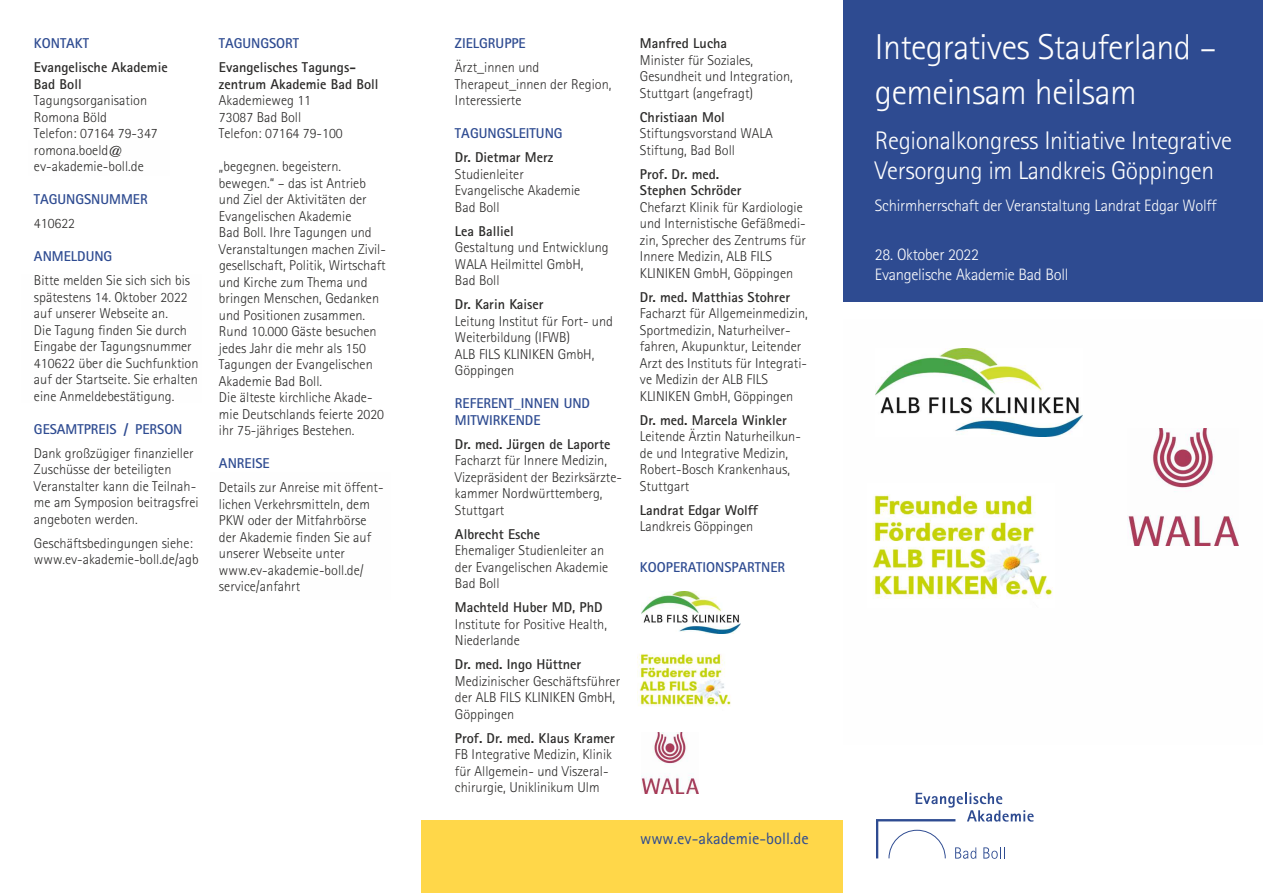
<style>
.page{position:relative;width:1263px;height:893px;background:#fff}
.page>*{position:absolute;margin:0;border:0;box-sizing:border-box;transform-origin:0 0}
.t1{font:300 36px/45px "Agfa Rotis Sans Serif";letter-spacing:-.015em;color:#fefefe}
.t2{font:300 25.5px/30px "Agfa Rotis Sans Serif";letter-spacing:-.015em;color:#fefefe}
.t3{font:300 16.5px/19.5px "Agfa Rotis Sans Serif";letter-spacing:-.015em;color:#fefefe}
.t4{font:16.5px "Agfa Rotis Sans Serif";color:#2e4b91}
.t5{font:300 14.25px/16.5px "Agfa Rotis Sans Serif";color:#2b2a29}
.t6{font:700 14.25px/16.5px "Agfa Rotis Sans Serif";color:#2b2a29}
.t7{font:700 14.25px/16.5px "Agfa Rotis Sans Serif";color:#2e4b91}
</style>
<div class="page">
<div style="left:421px;top:820px;width:422px;height:73px;background:#ffd749"></div>
<div style="left:843px;top:0;width:420px;height:302px;background:#2e4b91"></div>
<svg style="left:876px;top:793px;width:158px;height:66px"></svg>
<img style="left:875px;top:348px;width:207px;height:89px">
<img style="left:641px;top:591px;width:100px;height:43px">
<img style="left:872px;top:494px;width:181px;height:105px">
<img style="left:637px;top:653px;width:94px;height:54px">
<img style="left:1128px;top:428px;width:110px;height:117px">
<img style="left:641px;top:733px;width:57px;height:60px">
<p class="t7" style="left:34px;top:37px;width:57px">KONTAKT</p>
<p class="t6" style="left:34px;top:61px;width:135px">Evangelische Akademie<br>Bad Boll</p>
<p class="t5" style="left:34px;top:93px;width:125px">Tagungsorganisation<br>Romona Böld<br>Telefon: 07164 79-347 romona.boeld@ ev-akademie-boll.de</p>
<p class="t7" style="left:34px;top:193px;width:115px">TAGUNGSNUMMER</p>
<p class="t5" style="left:34px;top:216px;width:43px">410622</p>
<p class="t7" style="left:34px;top:250px;width:80px">ANMELDUNG</p>
<p class="t5" style="left:34px;top:273px;width:166px">Bitte melden Sie sich sich bis spätestens 14. Oktober 2022 auf unserer Webseite an.<br>Die Tagung finden Sie durch<br>Eingabe der Tagungsnummer<br>410622 über die Suchfunktion auf der Startseite. Sie erhalten eine Anmeldebestätigung.</p>
<p class="t7" style="left:34px;top:422px;width:150px">GESAMTPREIS / PERSON</p>
<p class="t5" style="left:34px;top:446px;width:166px">Dank großzügiger finanzieller<br>Zuschüsse der beteiligten<br>Veranstalter kann die Teilnah&shy;me am Symposion beitragsfrei angeboten werden.</p>
<p class="t5" style="left:34px;top:536px;width:166px">Geschäftsbedingungen siehe: www.ev-akademie-boll.de/agb</p>
<p class="t7" style="left:219px;top:37px;width:82px">TAGUNGSORT</p>
<p class="t6" style="left:219px;top:61px;width:161px">Evangelisches Tagungs&shy;zentrum Akademie Bad Boll</p>
<p class="t5" style="left:219px;top:93px;width:125px">Akademieweg 11<br>73087 Bad Boll<br>Telefon: 07164 79-100</p>
<p class="t5" style="left:219px;top:159px;width:169px">„begegnen. begeistern. bewegen.“ – das ist Antrieb und Ziel der Aktivitäten der<br>Evangelischen Akademie<br>Bad Boll. Ihre Tagungen und<br>Veranstaltungen machen Zivil&shy;gesellschaft, Politik, Wirtschaft und Kirche zum Thema und bringen Menschen, Gedanken und Positionen zusammen.<br>Rund 10.000 Gäste besuchen jedes Jahr die mehr als 150<br>Tagungen der Evangelischen<br>Akademie Bad Boll.<br>Die älteste kirchliche Akade&shy;mie Deutschlands feierte 2020 ihr 75-jähriges Bestehen.</p>
<p class="t7" style="left:219px;top:456px;width:52px">ANREISE</p>
<p class="t5" style="left:219px;top:480px;width:166px">Details zur Anreise mit öffent&shy;lichen Verkehrsmitteln, dem<br>PKW oder der Mitfahrbörse der Akademie finden Sie auf unserer Webseite unter www.ev-akademie-boll.de/ service/anfahrt</p>
<p class="t7" style="left:455px;top:37px;width:72px">ZIELGRUPPE</p>
<p class="t5" style="left:455px;top:60px;width:158px">Ärzt_innen und<br>Therapeut_innen der Region,<br>Interessierte</p>
<p class="t7" style="left:455px;top:127px;width:109px">TAGUNGSLEITUNG</p>
<p class="t6" style="left:455px;top:151px;width:100px">Dr. Dietmar Merz</p>
<p class="t5" style="left:455px;top:167px;width:127px">Studienleiter<br>Evangelische Akademie<br>Bad Boll</p>
<p class="t6" style="left:455px;top:224px;width:60px">Lea Balliel</p>
<p class="t5" style="left:455px;top:240px;width:155px">Gestaltung und Entwicklung<br>WALA Heilmittel GmbH,<br>Bad Boll</p>
<p class="t6" style="left:455px;top:298px;width:90px">Dr. Karin Kaiser</p>
<p class="t5" style="left:455px;top:314px;width:160px">Leitung Institut für Fort- und<br>Weiterbildung (IFWB)<br>ALB FILS KLINIKEN GmbH,<br>Göppingen</p>
<p class="t7" style="left:455px;top:397px;width:137px">REFERENT_INNEN UND<br>MITWIRKENDE</p>
<p class="t6" style="left:455px;top:437px;width:157px">Dr. med. Jürgen de Laporte</p>
<p class="t5" style="left:455px;top:453px;width:169px">Facharzt für Innere Medizin,<br>Vizepräsident der Bezirksärzte&shy;kammer Nordwürttemberg,<br>Stuttgart</p>
<p class="t6" style="left:455px;top:527px;width:87px">Albrecht Esche</p>
<p class="t5" style="left:455px;top:543px;width:155px">Ehemaliger Studienleiter an der Evangelischen Akademie<br>Bad Boll</p>
<p class="t6" style="left:455px;top:601px;width:149px">Machteld Huber MD, PhD</p>
<p class="t5" style="left:455px;top:617px;width:153px">Institute for Positive Health,<br>Niederlande</p>
<p class="t6" style="left:455px;top:658px;width:128px">Dr. med. Ingo Hüttner</p>
<p class="t5" style="left:455px;top:674px;width:167px">Medizinischer Geschäftsführer der ALB FILS KLINIKEN GmbH,<br>Göppingen</p>
<p class="t6" style="left:455px;top:731px;width:161px">Prof. Dr. med. Klaus Kramer</p>
<p class="t5" style="left:455px;top:747px;width:158px">FB Integrative Medizin, Klinik für Allgemein- und Viszeral&shy;chirurgie, Uniklinikum Ulm</p>
<p class="t6" style="left:640px;top:37px;width:89px">Manfred Lucha</p>
<p class="t5" style="left:640px;top:53px;width:154px">Minister für Soziales,<br>Gesundheit und Integration,<br>Stuttgart (angefragt)</p>
<p class="t6" style="left:640px;top:110px;width:86px">Christiaan Mol</p>
<p class="t5" style="left:640px;top:126px;width:134px">Stiftungsvorstand WALA<br>Stiftung, Bad Boll</p>
<p class="t6" style="left:640px;top:167px;width:103px">Prof. Dr. med.<br>Stephen Schröder</p>
<p class="t5" style="left:640px;top:200px;width:167px">Chefarzt Klinik für Kardiologie und Internistische Gefäßmedi&shy;zin, Sprecher des Zentrums für<br>Innere Medizin, ALB FILS<br>KLINIKEN GmbH, Göppingen</p>
<p class="t6" style="left:640px;top:290px;width:152px">Dr. med. Matthias Stohrer</p>
<p class="t5" style="left:640px;top:306px;width:169px">Facharzt für Allgemeinmedizin,<br>Sportmedizin, Naturheilver&shy;fahren, Akupunktur, Leitender<br>Arzt des Instituts für Integrati&shy;ve Medizin der ALB FILS<br>KLINIKEN GmbH, Göppingen</p>
<p class="t6" style="left:640px;top:413px;width:148px">Dr. med. Marcela Winkler</p>
<p class="t5" style="left:640px;top:429px;width:162px">Leitende Ärztin Naturheilkun&shy;de und Integrative Medizin,<br>Robert-Bosch Krankenhaus,<br>Stuttgart</p>
<p class="t6" style="left:640px;top:503px;width:119px">Landrat Edgar Wolff</p>
<p class="t5" style="left:640px;top:519px;width:115px">Landkreis Göppingen</p>
<p class="t7" style="left:640px;top:560px;width:147px">KOOPERATIONSPARTNER</p>
<p class="t4" style="left:640px;top:833px;width:170px">www.ev-akademie-boll.de</p>
<h1 class="t1" style="left:875px;top:28px;width:343px">Integratives Stauferland – gemeinsam heilsam</h1>
<h2 class="t2" style="left:875px;top:127px;width:358px">Regionalkongress Initiative Integrative<br>Versorgung im Landkreis Göppingen</h2>
<p class="t3" style="left:875px;top:197px;width:343px">Schirmherrschaft der Veranstaltung Landrat Edgar Wolff</p>
<p class="t3" style="left:875px;top:246px;width:195px">28. Oktober 2022<br>Evangelische Akademie Bad Boll</p>
</div>
